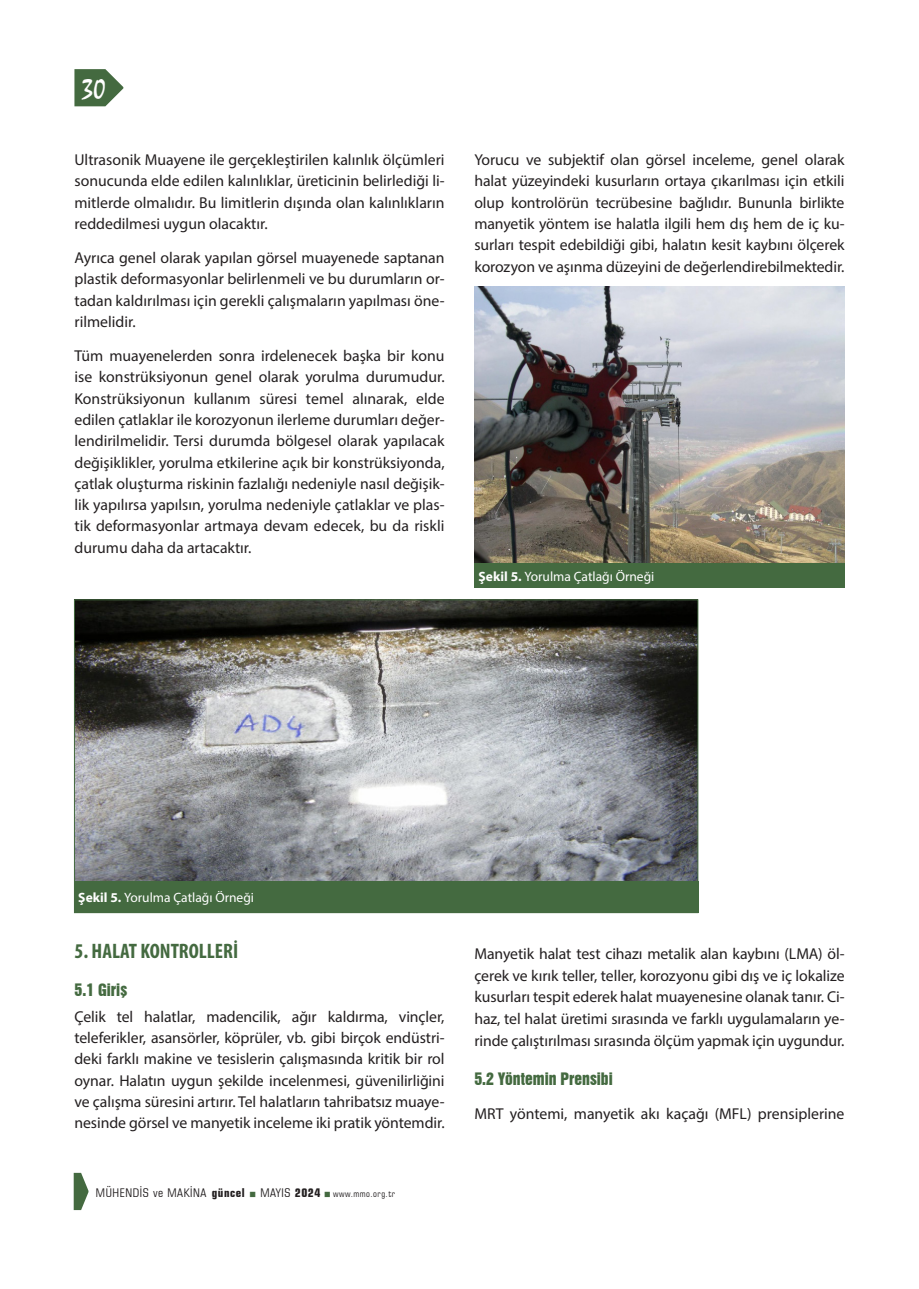
<style>
.page{position:relative;width:919px;height:1289px;background:#fff}
.page>*{position:absolute;margin:0;border:0;box-sizing:border-box;transform-origin:0 0}
.t1{font:27px "TR Mystical Plain";color:#fff}
.kosearabaslikyen{font:700 condensed 21px "Myriad Pro";color:#446a40}
.KOSEMETİN{font:15.75px/21.3px "Myriad Pro";color:#231f20;text-align:justify}
.yaniarabaslik{font:15.75px "Swiss 921 BT Regular A";color:#446a40}
.sekil_yazisi{font:13.5px "Myriad Pro";color:#fff}
.t2{font:condensed 12px "Square 721 BT";letter-spacing:.05em;color:#231f20}
.t3{font:condensed 9px "Square 721 BT";letter-spacing:.05em;color:#231f20}
.s1{font-weight:700}
.s2{font-size:12px}
.s3{font-weight:700;font-size:12px}
</style>
<div class="page">
<svg style="left:74px;top:69px;width:49px;height:37px"></svg>
<svg style="left:74px;top:1172px;width:14px;height:37px"></svg>
<img style="left:76px;top:601px;width:620px;height:280px">
<div style="left:74px;top:881px;width:624px;height:32px;background:#446a40"></div>
<img style="left:474px;top:286px;width:370px;height:277px">
<div style="left:474px;top:563px;width:370px;height:25px;background:#446a40"></div>
<h1 class="t1" style="left:82px;top:73px;width:26px">30</h1>
<p class="KOSEMETİN" style="left:74px;top:149px;width:371px">Ultrasonik Muayene ile gerçekleştirilen kalınlık ölçümleri sonucunda elde edilen kalınlıklar, üreticinin belirlediği li&shy;mitlerde olmalıdır. Bu limitlerin dışında olan kalınlıkların reddedilmesi uygun olacaktır.</p>
<p class="KOSEMETİN" style="left:74px;top:247px;width:371px">Ayrıca genel olarak yapılan görsel muayenede saptanan plastik deformasyonlar belirlenmeli ve bu durumların or&shy;tadan kaldırılması için gerekli çalışmaların yapılması öne&shy;rilmelidir.</p>
<p class="KOSEMETİN" style="left:74px;top:345px;width:371px">Tüm muayenelerden sonra irdelenecek başka bir konu ise konstrüksiyonun genel olarak yorulma durumudur.<br>Konstrüksiyonun kullanım süresi temel alınarak, elde edilen çatlaklar ile korozyonun ilerleme durumları değer&shy;lendirilmelidir. Tersi durumda bölgesel olarak yapılacak değişiklikler, yorulma etkilerine açık bir konstrüksiyonda, çatlak oluşturma riskinin fazlalığı nedeniyle nasıl değişik&shy;lik yapılırsa yapılsın, yorulma nedeniyle çatlaklar ve plas&shy;tik deformasyonlar artmaya devam edecek, bu da riskli durumu daha da artacaktır.</p>
<p class="KOSEMETİN" style="left:474px;top:149px;width:371px">Yorucu ve subjektif olan görsel inceleme, genel olarak halat yüzeyindeki kusurların ortaya çıkarılması için etkili olup kontrolörün tecrübesine bağlıdır. Bununla birlikte manyetik yöntem ise halatla ilgili hem dış hem de iç ku&shy;surları tespit edebildiği gibi, halatın kesit kaybını ölçerek korozyon ve aşınma düzeyini de değerlendirebilmektedir.</p>
<p class="sekil_yazisi" style="left:478px;top:568px;width:177px"><span class="s1">Şekil 5.</span> Yorulma Çatlağı Örneği</p>
<p class="sekil_yazisi" style="left:78px;top:889px;width:177px"><span class="s1">Şekil 5.</span> Yorulma Çatlağı Örneği</p>
<p class="kosearabaslikyen" style="left:74px;top:938px;width:165px">5. HALAT KONTROLLERİ</p>
<p class="yaniarabaslik" style="left:74px;top:979px;width:54px">5.1 Giriş</p>
<p class="KOSEMETİN" style="left:74px;top:1005px;width:371px">Çelik tel halatlar, madencilik, ağır kaldırma, vinçler, teleferikler, asansörler, köprüler, vb. gibi birçok endüstri&shy;deki farklı makine ve tesislerin çalışmasında kritik bir rol oynar. Halatın uygun şekilde incelenmesi, güvenilirliğini ve çalışma süresini artırır. Tel halatların tahribatsız muaye&shy;nesinde görsel ve manyetik inceleme iki pratik yöntemdir.</p>
<p class="t2" style="left:96px;top:1185px;width:150px">MÜHENDİS ve MAKİNA <span class="s1">güncel</span></p>
<p class="t3" style="left:260px;top:1188px;width:136px"><span class="s2">MAYIS</span> <span class="s3">2024</span> www.mmo.org.tr</p>
<p class="KOSEMETİN" style="left:474px;top:942px;width:371px;line-height:21.8px">Manyetik halat test cihazı metalik alan kaybını (LMA) öl&shy;çerek ve kırık teller, teller, korozyonu gibi dış ve iç lokalize kusurları tespit ederek halat muayenesine olanak tanır. Ci&shy;haz, tel halat üretimi sırasında ve farklı uygulamaların ye&shy;rinde çalıştırılması sırasında ölçüm yapmak için uygundur.</p>
<p class="yaniarabaslik" style="left:474px;top:1068px;width:140px">5.2 Yöntemin Prensibi</p>
<p class="KOSEMETİN" style="left:474px;top:1102px;width:371px">MRT yöntemi, manyetik akı kaçağı (MFL) prensiplerine</p>
</div>
